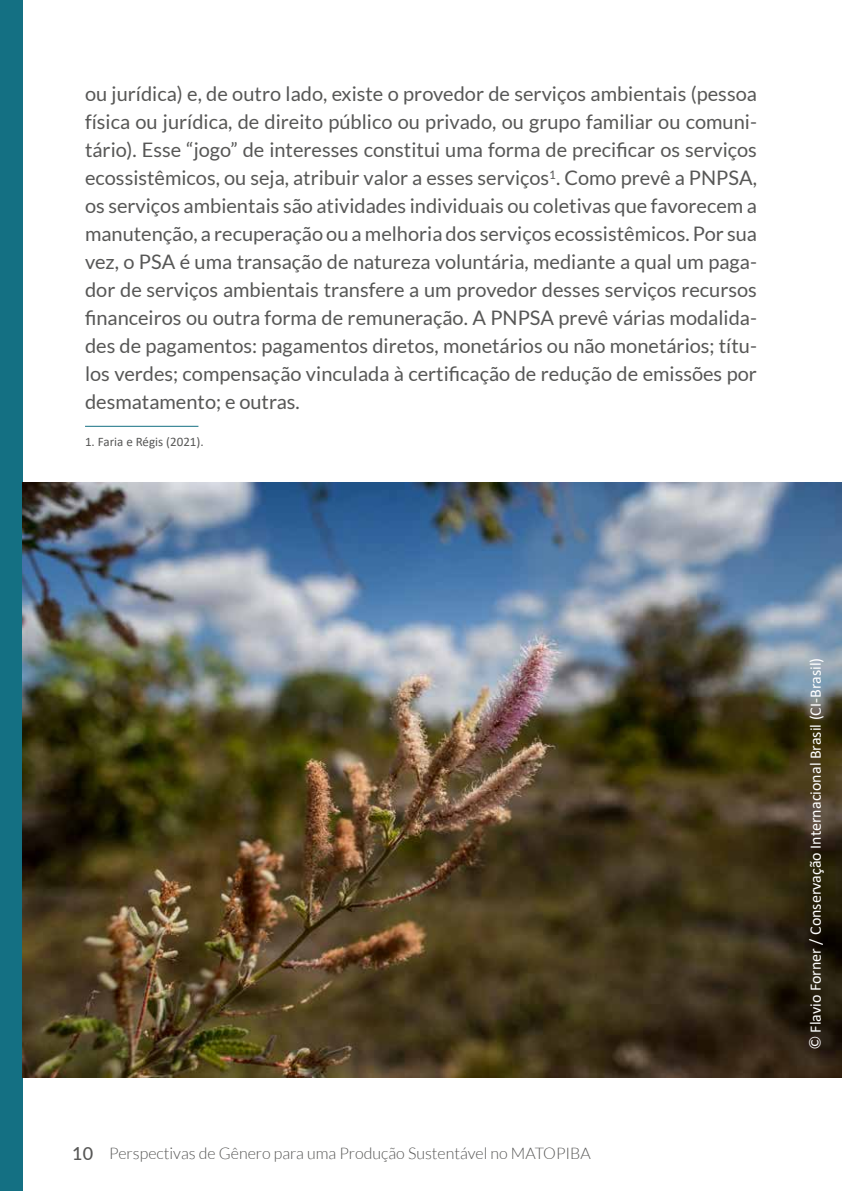
<style>
.page{position:relative;width:842px;height:1191px;background:#fff}
.page>*{position:absolute;margin:0;border:0;box-sizing:border-box;transform-origin:0 0}
.t1{font:20px/28px "Lato";color:#575756;text-align:justify}
.t2{font:300 16px "Lato";color:#575756}
.t3{font:16px "Calibri";color:#fff}
.t4{font:13px "Calibri";color:#575756}
.s1{font-weight:500;font-size:18px}
.s2{font-family:"Lato"}
</style>
<div class="page">
<div style="left:0;top:0;width:23px;height:1191px;background:#147083"></div>
<hr style="left:85px;top:426px;width:113px;height:1px;background:#147083">
<img style="left:23px;top:482px;width:819px;height:595px">
<p class="t1" style="left:85px;top:80px;width:673px">ou jurídica) e, de outro lado, existe o provedor de serviços ambientais (pessoa física ou jurídica, de direito público ou privado, ou grupo familiar ou comuni&shy;tário). Esse “jogo” de interesses constitui uma forma de precificar os serviços ecossistêmicos, ou seja, atribuir valor a esses serviços<sup>1</sup>. Como prevê a PNPSA, os serviços ambientais são atividades individuais ou coletivas que favorecem a manutenção, a recuperação ou a melhoria dos serviços ecossistêmicos. Por sua vez, o PSA é uma transação de natureza voluntária, mediante a qual um paga&shy;dor de serviços ambientais transfere a um provedor desses serviços recursos financeiros ou outra forma de remuneração. A PNPSA prevê várias modalida&shy;des de pagamentos: pagamentos diretos, monetários ou não monetários; títu&shy;los verdes; compensação vinculada à certificação de redução de emissões por desmatamento; e outras.</p>
<p class="t4" style="left:85px;top:433px;width:120px">1. Faria e Régis (2021).</p>
<p class="t2" style="left:72px;top:1145px;width:520px"><span class="s1">10</span> Perspectivas de Gênero para uma Produção Sustentável no MATOPIBA</p>
<p class="t3" style="left:804px;top:1049px;width:393px;rotate:-90deg"><span class="s2">©</span> Flavio Forner / Conservação Internacional Brasil (CI-Brasil)</p>
</div>
